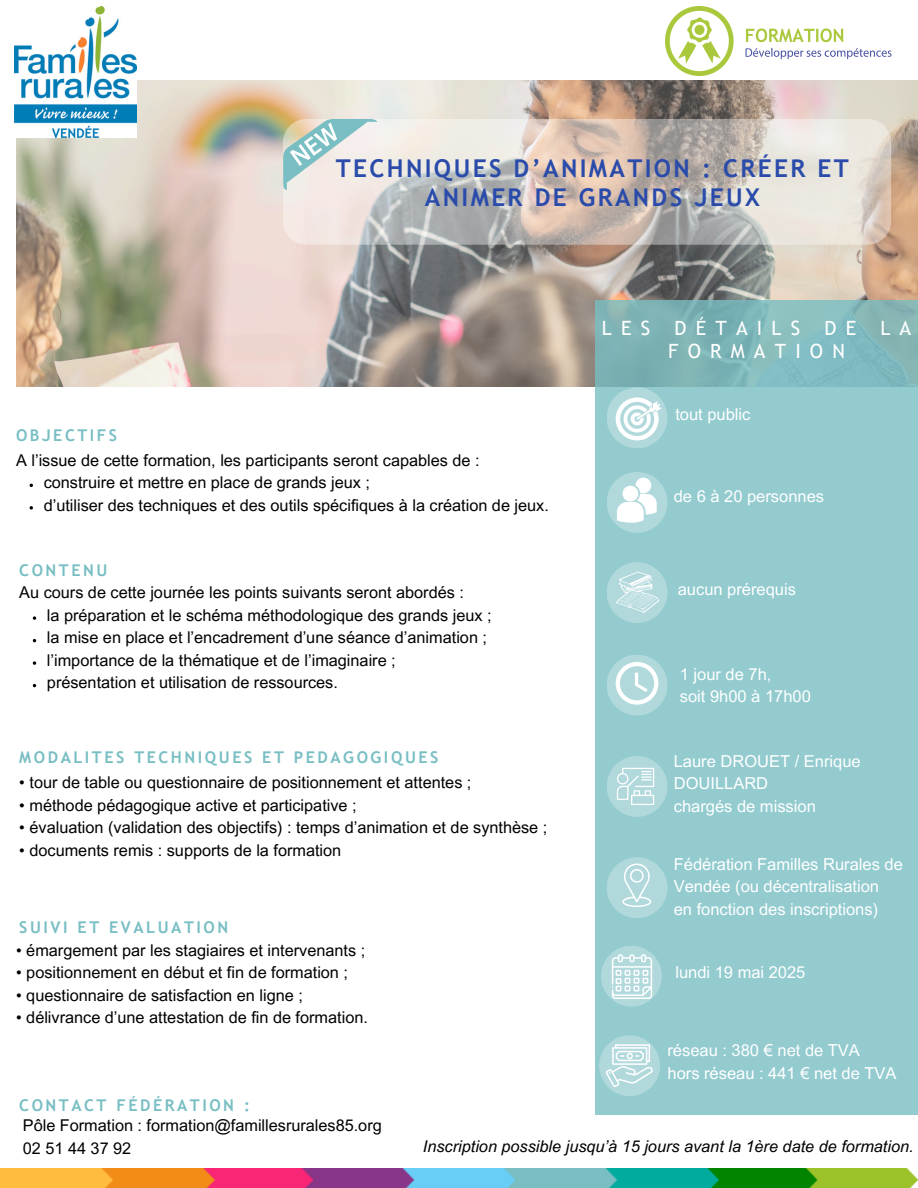
<style>
.page{position:relative;width:918px;height:1188px;background:#fff}
.page>*{position:absolute;margin:0;border:0;box-sizing:border-box;transform-origin:0 0}
.t1{font:700 24.6px/29.2px "Trebuchet MS";letter-spacing:.095em;color:#2a4baa;text-align:center}
.t2{font:19.65px/23.7px "Trebuchet MS";letter-spacing:.465em;color:#fff;text-align:center}
.t3{font:16.5px/22.5px "Arial MT Pro";color:#fff}
.t4{font:16.2px/22.5px "Arial MT Pro";color:#000}
.t5{font:700 16.2px "Trebuchet MS";letter-spacing:.155em;color:#78bec3}
.t6{font:italic 16.2px "Arial MT Pro";color:#000}
</style>
<div class="page">
<img style="left:16px;top:81px;width:902px;height:306px">
<svg style="left:595px;top:300px;width:323px;height:814px;background:#90c8cc"></svg>
<div style="left:607px;top:472px;width:61px;height:61px;background:#b1d9dc;border-radius:50%"></div>
<div style="left:607px;top:756px;width:61px;height:61px;background:linear-gradient(to right,#b1d9dc,#afd8db);border-radius:50%"></div>
<div style="left:607px;top:562px;width:61px;height:61px;background:#b1d9dc;border-radius:50%"></div>
<div style="left:607px;top:655px;width:61px;height:60px;background:#b1d9dc;border-radius:50%"></div>
<div style="left:607px;top:387px;width:61px;height:61px;background:#b1d9dc;border-radius:50%"></div>
<div style="left:607px;top:857px;width:61px;height:61px;background:#b1d9dc;border-radius:50%"></div>
<div style="left:601px;top:946px;width:61px;height:61px;background:#b1d9dc;border-radius:50%"></div>
<div style="left:599px;top:1035px;width:61px;height:61px;background:#b1d9dc;border-radius:50%"></div>
<img style="left:666px;top:7px;width:226px;height:68px">
<img style="left:0;top:1169px;width:918px;height:19px">
<img style="left:15px;top:7px;width:121px;height:130px">
<svg style="left:283px;top:119px;width:608px;height:126px;background:#d2cac3"></svg>
<svg style="left:617px;top:478px;width:39px;height:45px"></svg>
<svg style="left:616px;top:397px;width:46px;height:43px"></svg>
<svg style="left:616px;top:572px;width:44px;height:41px"></svg>
<svg style="left:616px;top:662px;width:42px;height:43px"></svg>
<svg style="left:617px;top:768px;width:37px;height:37px"></svg>
<svg style="left:622px;top:864px;width:29px;height:43px"></svg>
<svg style="left:606px;top:1044px;width:47px;height:43px"></svg>
<svg style="left:612px;top:954px;width:40px;height:45px"></svg>
<svg style="left:30px;top:506px;width:3px;height:4px"></svg>
<svg style="left:33px;top:616px;width:3px;height:4px"></svg>
<svg style="left:33px;top:661px;width:3px;height:4px"></svg>
<svg style="left:283px;top:119px;width:94px;height:71px;background:#d0ddd8"></svg>
<p class="t1" style="left:336px;top:153px;width:514px">TECHNIQUES D’ANIMATION : CRÉER ET<br>ANIMER DE GRANDS JEUX</p>
<p class="t2" style="left:602px;top:316px;width:311px">LES DÉTAILS DE LA<br>FORMATION</p>
<p class="t5" style="left:16px;top:426px;width:103px">OBJECTIFS</p>
<p class="t4" style="left:16px;top:451px;width:465px">A l’issue de cette formation, les participants seront capables de :</p>
<p class="t4" style="left:44px;top:473px;width:328px">construire et mettre en place de grands jeux ;</p>
<p class="t4" style="left:44px;top:496px;width:507px">d’utiliser des techniques et des outils spécifiques à la création de jeux.</p>
<p class="t5" style="left:19px;top:561px;width:90px">CONTENU</p>
<p class="t4" style="left:19px;top:584px;width:446px">Au cours de cette journée les points suivants seront abordés :</p>
<p class="t4" style="left:47px;top:606px;width:446px">la préparation et le schéma méthodologique des grands jeux ;</p>
<p class="t4" style="left:47px;top:629px;width:442px">la mise en place et l’encadrement d’une séance d’animation ;</p>
<p class="t4" style="left:47px;top:651px;width:350px">l’importance de la thématique et de l’imaginaire ;</p>
<p class="t4" style="left:47px;top:674px;width:293px">présentation et utilisation de ressources.</p>
<p class="t5" style="left:19px;top:747px;width:421px">MODALITES TECHNIQUES ET PEDAGOGIQUES</p>
<p class="t4" style="left:19px;top:773px;width:454px">• tour de table ou questionnaire de positionnement et attentes ;</p>
<p class="t4" style="left:19px;top:796px;width:339px">• méthode pédagogique active et participative ;</p>
<p class="t4" style="left:19px;top:818px;width:530px">• évaluation (validation des objectifs) : temps d’animation et de synthèse ;</p>
<p class="t4" style="left:19px;top:841px;width:323px">• documents remis : supports de la formation</p>
<p class="t5" style="left:19px;top:918px;width:210px">SUIVI ET EVALUATION</p>
<p class="t4" style="left:16px;top:941px;width:351px">• émargement par les stagiaires et intervenants ;</p>
<p class="t4" style="left:16px;top:963px;width:333px">• positionnement en début et fin de formation ;</p>
<p class="t4" style="left:16px;top:986px;width:288px">• questionnaire de satisfaction en ligne ;</p>
<p class="t4" style="left:16px;top:1008px;width:353px">• délivrance d’une attestation de fin de formation.</p>
<p class="t5" style="left:19px;top:1096px;width:232px">CONTACT FÉDÉRATION :</p>
<p class="t3" style="left:675px;top:405px;width:77px">tout public</p>
<p class="t3" style="left:674px;top:487px;width:152px">de 6 à 20 personnes</p>
<p class="t3" style="left:678px;top:580px;width:120px">aucun prérequis</p>
<p class="t3" style="left:680px;top:665px;width:93px">1 jour de 7h,</p>
<p class="t3" style="left:680px;top:688px;width:133px">soit 9h00 à 17h00</p>
<p class="t3" style="left:674px;top:752px;width:188px">Laure DROUET / Enrique<br>DOUILLARD</p>
<p class="t3" style="left:674px;top:797px;width:144px">chargés de mission</p>
<p class="t3" style="left:674px;top:855px;width:231px">Fédération Familles Rurales de<br>Vendée (ou décentralisation<br>en fonction des inscriptions)</p>
<p class="t3" style="left:675px;top:963px;width:132px">lundi 19 mai 2025</p>
<p class="t3" style="left:668px;top:1041px;width:194px">réseau : 380 € net de TVA</p>
<p class="t3" style="left:668px;top:1064px;width:231px">hors réseau : 441 € net de TVA</p>
<p class="t4" style="left:23px;top:1117px;width:360px">Pôle Formation : formation@famillesrurales85.org<br>02 51 44 37 92</p>
<p class="t6" style="left:423px;top:1141px;width:492px">Inscription possible jusqu’à 15 jours avant la 1ère date de formation.</p>
</div>
